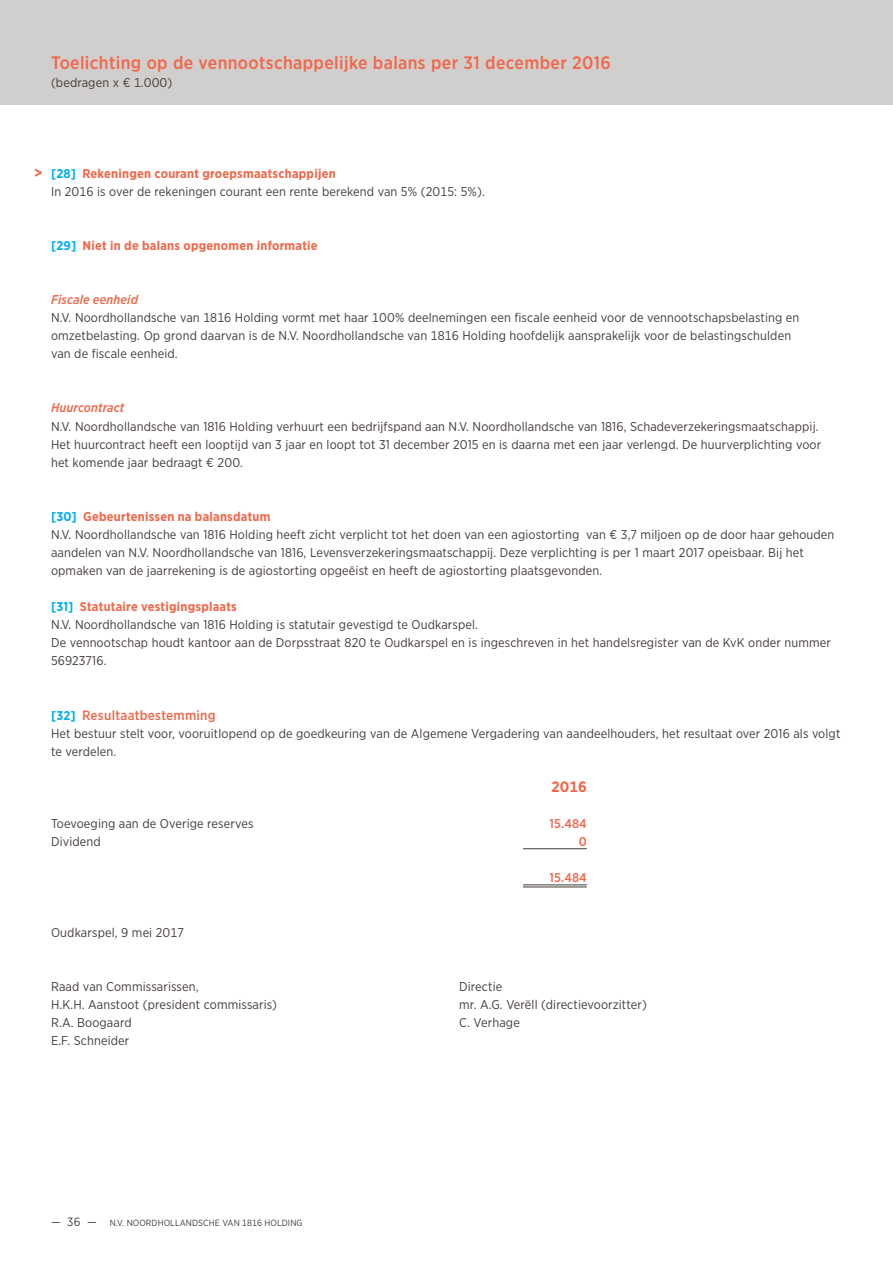
<style>
.page{position:relative;width:893px;height:1263px;background:#fff}
.page>*{position:absolute;margin:0;border:0;box-sizing:border-box;transform-origin:0 0}
.t1{font:500 18px "Gotham Narrow";letter-spacing:.02em;color:#f26648}
.t2{font:700 15px "Gotham Narrow";color:#f26648}
.t3{font:500 13.5px "Gotham Narrow";letter-spacing:.02em;color:#f26648}
.t4{font:12.75px/18px "Gotham Narrow";letter-spacing:.01em;color:#443d3a}
.t5{font:700 12.75px "Gotham Narrow";letter-spacing:.02em;color:#f26648}
.t6{font:italic 500 12.75px "Gotham Narrow";letter-spacing:.01em;color:#f26648}
.t7{font:500 12.75px "Gotham Narrow";color:#f26648}
.t8{font:9px "Gotham Narrow";letter-spacing:.01em;color:#443d3a}
.s1{font-weight:700;color:#00aeef}
.s2{font-weight:700;color:#f26648}
.s3{color:#00aeef}
.s4{font-weight:700;font-size:12.75px;color:#00aeef}
.s5{font-size:12px}
</style>
<div class="page">
<div style="left:0;top:0;width:893px;height:105px;background:#d0cfce"></div>
<hr style="left:523px;top:848px;width:64px;height:1px;background:#443d3a">
<hr style="left:523px;top:886px;width:64px;height:1px;background:#443d3a">
<hr style="left:523px;top:884px;width:64px;height:1px;background:#443d3a">
<h1 class="t1" style="left:51px;top:51px;width:561px">Toelichting op de vennootschappelijke balans per 31 december 2016</h1>
<p class="t4" style="left:51px;top:73px;width:123px">(bedragen x € 1.000)</p>
<p class="t2" style="left:34px;top:163px;width:10px">&gt;</p>
<p class="t4" style="left:51px;top:164px;width:435px"><span class="s1">[28]</span> <span class="s2">Rekeningen courant groepsmaatschappijen<br></span>In 2016 is over de rekeningen courant een rente berekend van 5% (2015: 5%).</p>
<p class="t5" style="left:51px;top:237px;width:268px"><span class="s3">[29]</span> Niet in de balans opgenomen informatie</p>
<p class="t6" style="left:51px;top:291px;width:88px">Fiscale eenheid</p>
<p class="t4" style="left:51px;top:308px;width:750px">N.V. Noordhollandsche van 1816 Holding vormt met haar 100% deelnemingen een fiscale eenheid voor de vennootschapsbelasting en omzetbelasting. Op grond daarvan is de N.V. Noordhollandsche van 1816 Holding hoofdelijk aansprakelijk voor de belastingschulden van de fiscale eenheid.</p>
<p class="t6" style="left:51px;top:400px;width:75px">Huurcontract</p>
<p class="t4" style="left:51px;top:417px;width:772px">N.V. Noordhollandsche van 1816 Holding verhuurt een bedrijfspand aan N.V. Noordhollandsche van 1816, Schadeverzekeringsmaatschappij.<br>Het huurcontract heeft een looptijd van 3 jaar en loopt tot 31 december 2015 en is daarna met een jaar verlengd. De huurverplichting voor het komende jaar bedraagt € 200.</p>
<p class="t4" style="left:51px;top:507px;width:785px"><span class="s1">[30]</span> <span class="s2">Gebeurtenissen na balansdatum<br></span>N.V. Noordhollandsche van 1816 Holding heeft zicht verplicht tot het doen van een agiostorting van € 3,7 miljoen op de door haar gehouden aandelen van N.V. Noordhollandsche van 1816, Levensverzekeringsmaatschappij. Deze verplichting is per 1 maart 2017 opeisbaar. Bij het opmaken van de jaarrekening is de agiostorting opgeëist en heeft de agiostorting plaatsgevonden.</p>
<p class="t4" style="left:51px;top:597px;width:781px"><span class="s1">[31]</span> <span class="s2">Statutaire vestigingsplaats<br></span>N.V. Noordhollandsche van 1816 Holding is statutair gevestigd te Oudkarspel.<br>De vennootschap houdt kantoor aan de Dorpsstraat 820 te Oudkarspel en is ingeschreven in het handelsregister van de KvK onder nummer 56923716.</p>
<p class="t3" style="left:51px;top:706px;width:166px"><span class="s4">[32]</span> Resultaatbestemming</p>
<p class="t4" style="left:51px;top:724px;width:791px">Het bestuur stelt voor, vooruitlopend op de goedkeuring van de Algemene Vergadering van aandeelhouders, het resultaat over 2016 als volgt te verdelen.</p>
<p class="t2" style="left:551px;top:777px;width:37px">2016</p>
<p class="t4" style="left:51px;top:814px;width:204px">Toevoeging aan de Overige reserves</p>
<p class="t7" style="left:550px;top:816px;width:39px">15.484</p>
<p class="t4" style="left:51px;top:832px;width:51px">Dividend</p>
<p class="t7" style="left:579px;top:834px;width:9px">0</p>
<p class="t7" style="left:550px;top:870px;width:39px">15.484</p>
<p class="t4" style="left:51px;top:923px;width:134px">Oudkarspel, 9 mei 2017</p>
<p class="t4" style="left:51px;top:977px;width:149px">Raad van Commissarissen,</p>
<p class="t4" style="left:459px;top:977px;width:45px">Directie</p>
<p class="t4" style="left:51px;top:995px;width:228px">H.K.H. Aanstoot (president commissaris)</p>
<p class="t4" style="left:459px;top:995px;width:189px">mr. A.G. Verëll (directievoorzitter)</p>
<p class="t4" style="left:51px;top:1013px;width:82px">R.A. Boogaard</p>
<p class="t4" style="left:459px;top:1013px;width:62px">C. Verhage</p>
<p class="t4" style="left:51px;top:1031px;width:80px">E.F. Schneider</p>
<p class="t8" style="left:51px;top:1217px;width:253px"><span class="s5">— 36 —</span> N.V. NOORDHOLLANDSCHE VAN 1816 HOLDING</p>
</div>
